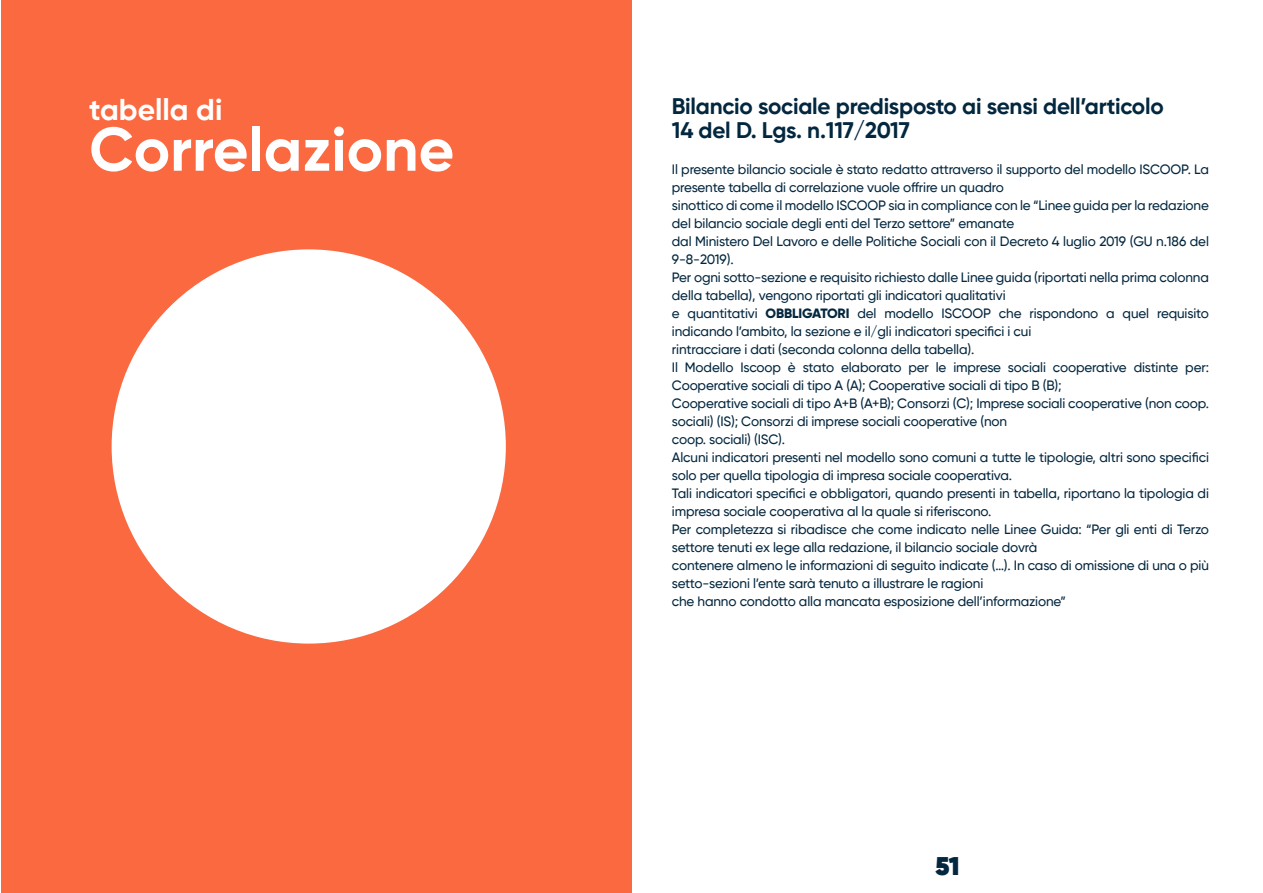
<style>
.page{position:relative;width:1263px;height:893px;background:#fff}
.page>*{position:absolute;margin:0;border:0;box-sizing:border-box;transform-origin:0 0}
.t1{font:700 61.5px "Gilroy";color:#fff}
.t2{font:700 30px "Gilroy";color:#fff}
.t3{font:800 25.5px "Gilroy";color:#03273f}
.t4{font:700 22.5px "Gilroy";letter-spacing:-.01em;color:#03273f}
.t5{font:500 13.5px/18px "Gilroy";letter-spacing:-.01em;color:#03273f}
.s1{font-weight:800}
</style>
<div class="page">
<div style="left:1px;top:0;width:630px;height:893px;background:#fa6940"></div>
<div style="left:112px;top:249px;width:394px;height:395px;background:#fff;border-radius:50%"></div>
<p class="t2" style="left:89px;top:90px;width:135px">tabella di</p>
<p class="t1" style="left:89px;top:111px;width:367px">Correlazione</p>
<p class="t4" style="left:672px;top:92px;width:493px">Bilancio sociale predisposto ai sensi dell’articolo</p>
<p class="t4" style="left:672px;top:116px;width:239px">14 del D. Lgs. n.117/2017</p>
<p class="t5" style="left:672px;top:160px;width:539px">Il presente bilancio sociale è stato redatto attraverso il supporto del modello ISCOOP. La presente tabella di correlazione vuole offrire un quadro</p>
<p class="t5" style="left:672px;top:196px;width:539px">sinottico di come il modello ISCOOP sia in compliance con le “Linee guida per la redazione del bilancio sociale degli enti del Terzo settore” emanate</p>
<p class="t5" style="left:672px;top:232px;width:539px">dal Ministero Del Lavoro e delle Politiche Sociali con il Decreto 4 luglio 2019 (GU n.186 del<br>9-8-2019).</p>
<p class="t5" style="left:672px;top:268px;width:539px">Per ogni sotto-sezione e requisito richiesto dalle Linee guida (riportati nella prima colonna della tabella), vengono riportati gli indicatori qualitativi</p>
<p class="t5" style="left:672px;top:304px;width:539px">e quantitativi <span class="s1">OBBLIGATORI</span> del modello ISCOOP che rispondono a quel requisito indicando l’ambito, la sezione e il/gli indicatori specifici i cui</p>
<p class="t5" style="left:672px;top:340px;width:304px">rintracciare i dati (seconda colonna della tabella).</p>
<p class="t5" style="left:672px;top:358px;width:539px">Il Modello Iscoop è stato elaborato per le imprese sociali cooperative distinte per:<br>Cooperative sociali di tipo A (A); Cooperative sociali di tipo B (B);</p>
<p class="t5" style="left:672px;top:394px;width:539px">Cooperative sociali di tipo A+B (A+B); Consorzi (C); Imprese sociali cooperative (non coop. sociali) (IS); Consorzi di imprese sociali cooperative (non</p>
<p class="t5" style="left:672px;top:430px;width:115px">coop. sociali) (ISC).</p>
<p class="t5" style="left:672px;top:448px;width:539px">Alcuni indicatori presenti nel modello sono comuni a tutte le tipologie, altri sono specifici solo per quella tipologia di impresa sociale cooperativa.</p>
<p class="t5" style="left:672px;top:484px;width:539px">Tali indicatori specifici e obbligatori, quando presenti in tabella, riportano la tipologia di impresa sociale cooperativa al la quale si riferiscono.</p>
<p class="t5" style="left:672px;top:520px;width:539px">Per completezza si ribadisce che come indicato nelle Linee Guida: “Per gli enti di Terzo settore tenuti ex lege alla redazione, il bilancio sociale dovrà</p>
<p class="t5" style="left:672px;top:556px;width:539px">contenere almeno le informazioni di seguito indicate (…). In caso di omissione di una o più setto-sezioni l’ente sarà tenuto a illustrare le ragioni</p>
<p class="t5" style="left:672px;top:592px;width:396px">che hanno condotto alla mancata esposizione dell’informazione”</p>
<p class="t3" style="left:935px;top:849px;width:26px">51</p>
</div>
